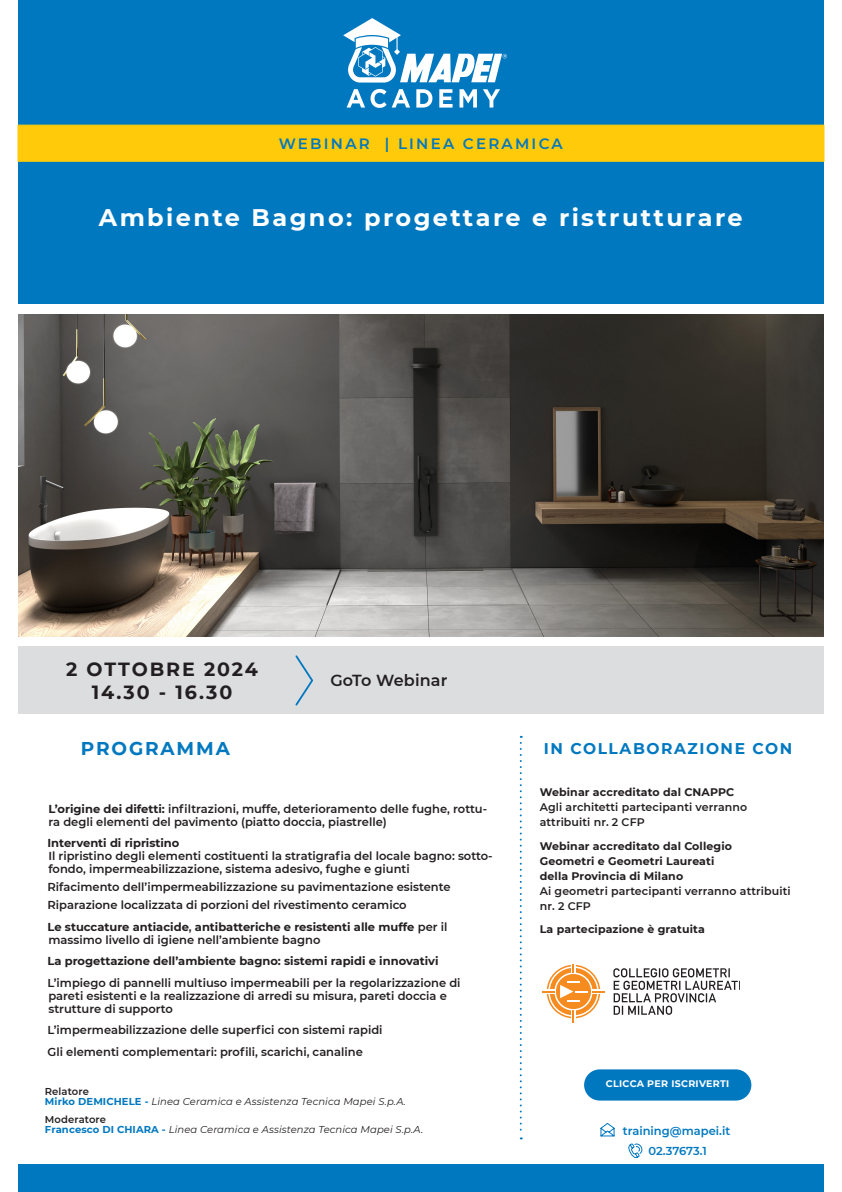
<style>
.page{position:relative;width:842px;height:1192px;background:#fff}
.page>*{position:absolute;margin:0;border:0;box-sizing:border-box;transform-origin:0 0}
.t1{font:700 24px "Montserrat";letter-spacing:.1em;color:#fff}
.t2{font:700 19.05px/22.9px "Montserrat";letter-spacing:.1em;color:#231f20;text-align:center}
.t3{font:700 18.5px "Montserrat";letter-spacing:.1em;color:#0078c0}
.t4{font:600 16px "Montserrat";letter-spacing:.01em;color:#231f20}
.t5{font:700 15.5px "Montserrat";letter-spacing:.1em;color:#0078c0}
.t6{font:600 15px "Montserrat";letter-spacing:.15em;color:#0078c0}
.t7{font:600 11.5px/13px "Montserrat";color:#231f20}
.t8{font:700 11.5px/13px "Montserrat";color:#231f20}
.t9{font:600 11.5px "Montserrat";color:#0078c0}
.t10{font:700 11px/15px "Montserrat";letter-spacing:.01em;color:#231f20}
.t11{font:600 11px/15px "Montserrat";letter-spacing:.01em;color:#231f20}
.t12{font:italic 10px/10px "Montserrat";letter-spacing:.01em;color:#231f20}
.t13{font:700 9.5px "Montserrat";letter-spacing:.03em;color:#fff}
.s1{font-weight:700}
.s2{font-weight:600}
.s3{font-weight:600;font-style:normal}
.s4{font-weight:700;font-style:normal;color:#0078c0}
</style>
<div class="page">
<img style="left:18px;top:314px;width:806px;height:322px">
<div style="left:18px;top:0;width:806px;height:303px;background:#0078c0"></div>
<svg style="left:347px;top:89px;width:153px;height:19px"></svg>
<svg style="left:343px;top:18px;width:164px;height:65px"></svg>
<div style="left:18px;top:647px;width:806px;height:67px;background:#dcdddf"></div>
<svg style="left:295px;top:655px;width:18px;height:51px"></svg>
<div style="left:18px;top:125px;width:806px;height:37px;background:#feca0a;border:1px solid #feca0a"></div>
<svg style="left:520px;top:736px;width:2px;height:403px"></svg>
<svg style="left:600px;top:1123px;width:15px;height:13px"></svg>
<svg style="left:628px;top:1143px;width:14px;height:15px"></svg>
<div style="left:18px;top:1165px;width:806px;height:27px;background:#0078c0"></div>
<div style="left:584px;top:1069px;width:167px;height:32px;background:#0078c0;border-radius:16px"></div>
<svg style="left:613px;top:968px;width:127px;height:47px"></svg>
<svg style="left:542px;top:965px;width:63px;height:58px"></svg>
<p class="t6" style="left:279px;top:133px;width:286px">WEBINAR | LINEA CERAMICA</p>
<p class="t1" style="left:99px;top:200px;width:645px">Ambiente Bagno: progettare e ristrutturare</p>
<p class="t2" style="left:66px;top:657px;width:193px">2 OTTOBRE 2024<br>14.30 - 16.30</p>
<p class="t4" style="left:330px;top:669px;width:119px">GoTo Webinar</p>
<p class="t3" style="left:81px;top:735px;width:150px">PROGRAMMA</p>
<p class="t7" style="left:48px;top:802px;width:440px"><span class="s1">L’origine dei difetti:</span> infiltrazioni, muffe, deterioramento delle fughe, rottu&shy;ra degli elementi del pavimento (piatto doccia, piastrelle)</p>
<p class="t7" style="left:47px;top:836px;width:447px"><span class="s1">Interventi di ripristino<br></span>Il ripristino degli elementi costituenti la stratigrafia del locale bagno: sotto&shy;fondo, impermeabilizzazione, sistema adesivo, fughe e giunti</p>
<p class="t7" style="left:47px;top:880px;width:405px">Rifacimento dell’impermeabilizzazione su pavimentazione esistente</p>
<p class="t7" style="left:47px;top:898px;width:361px">Riparazione localizzata di porzioni del rivestimento ceramico</p>
<p class="t8" style="left:47px;top:920px;width:401px">Le stuccature antiacide<span class="s2">,</span> antibatteriche e resistenti alle muffe <span class="s2">per il massimo livello di igiene nell’ambiente bagno</span></p>
<p class="t8" style="left:47px;top:954px;width:393px">La progettazione dell’ambiente bagno: sistemi rapidi e innovativi</p>
<p class="t7" style="left:47px;top:976px;width:415px">L’impiego di pannelli multiuso impermeabili per la regolarizzazione di pareti esistenti e la realizzazione di arredi su misura, pareti doccia e strutture di supporto</p>
<p class="t7" style="left:47px;top:1023px;width:337px">L’impermeabilizzazione delle superfici con sistemi rapidi</p>
<p class="t7" style="left:47px;top:1045px;width:317px">Gli elementi complementari: profili, scarichi, canaline</p>
<p class="t12" style="left:45px;top:1086px;width:363px"><span class="s3">Relatore<br></span><span class="s4">Mirko DEMICHELE -</span> Linea Ceramica e Assistenza Tecnica Mapei S.p.A.</p>
<p class="t12" style="left:45px;top:1115px;width:380px"><span class="s3">Moderatore<br></span><span class="s4">Francesco DI CHIARA -</span> Linea Ceramica e Assistenza Tecnica Mapei S.p.A.</p>
<p class="t5" style="left:544px;top:738px;width:250px">IN COLLABORAZIONE CON</p>
<p class="t11" style="left:540px;top:785px;width:209px"><span class="s1">Webinar accreditato dal CNAPPC<br></span>Agli architetti partecipanti verranno attribuiti nr. 2 CFP</p>
<p class="t10" style="left:540px;top:838px;width:252px">Webinar accreditato dal Collegio<br>Geometri e Geometri Laureati<br>della Provincia di Milano<br><span class="s2">Ai geometri partecipanti verranno attribuiti nr. 2 CFP</span></p>
<p class="t10" style="left:540px;top:921px;width:167px">La partecipazione è gratuita</p>
<p class="t13" style="left:606px;top:1077px;width:125px">CLICCA PER ISCRIVERTI</p>
<p class="t9" style="left:623px;top:1123px;width:109px">training@mapei.it</p>
<p class="t9" style="left:648px;top:1143px;width:60px">02.37673.1</p>
</div>
